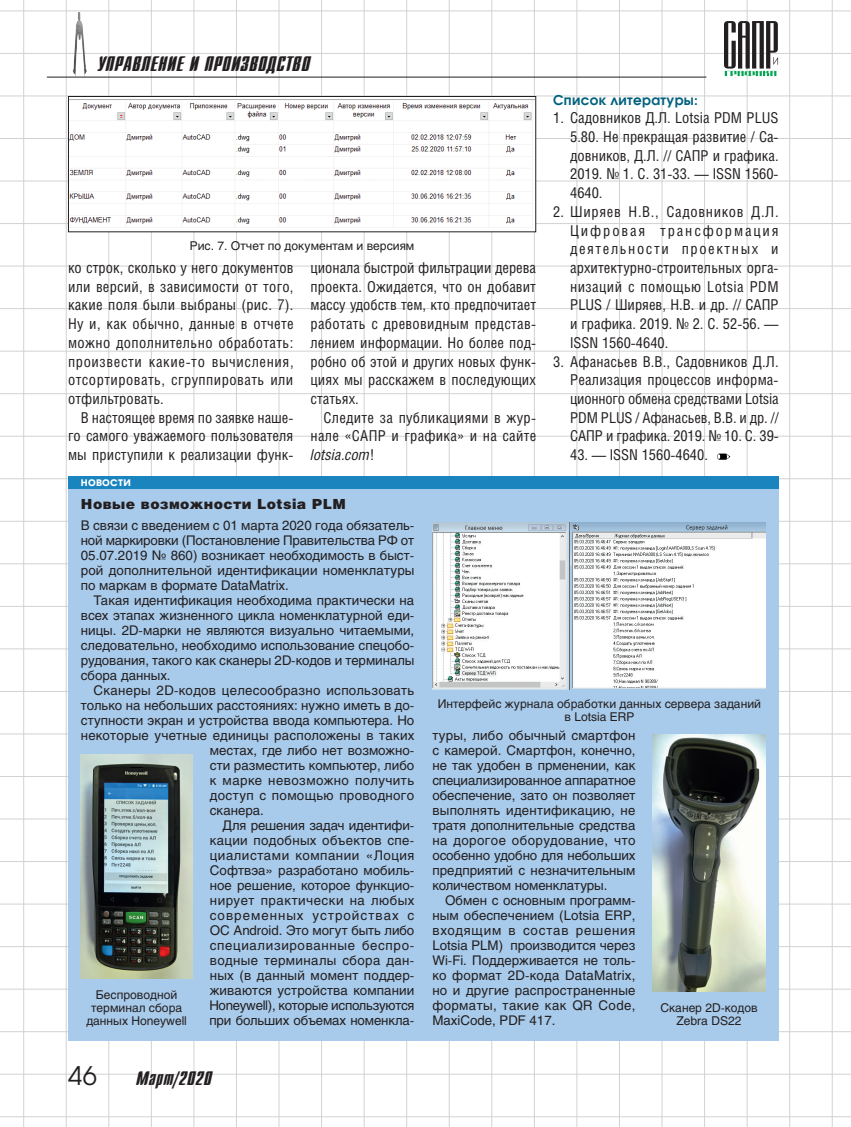
<style>
.page{position:relative;width:851px;height:1127px;background:#fff}
.page>*{position:absolute;margin:0;border:0;box-sizing:border-box;transform-origin:0 0}
.t1{font:25.5px "Avant Garde C";color:#231f20}
.t2{font:21px "Dagger C";letter-spacing:.025em;color:#231f20}
.t3{font:19.5px "Dagger C";letter-spacing:.025em;color:#231f20}
.Body_number{font:15px/18.8px "Helios Cond";color:#231f20;text-align:justify}
.Body_text{font:15px/18.8px "Helios Cond";letter-spacing:.01em;color:#231f20;text-align:justify}
.Body_undent{font:15px/18.8px "Helios Cond";letter-spacing:.03em;color:#231f20;text-align:justify}
.News_Head{font:900 13.95px "Helios";letter-spacing:.035em;color:#231f20}
.Subhead_3{font:700 13.5px "Avant Garde C";letter-spacing:.025em;color:#00627e}
.News_Body{font:13.2px/15px "Helios";color:#231f20;text-align:justify}
.News_Body-2{font:13.2px "Helios";letter-spacing:.025em;color:#231f20}
.News_Body-3{font:13.2px "Helios";letter-spacing:.035em;color:#231f20}
.t4{font:12px/13px "Helios";color:#231f20;text-align:center}
.News_News{font:700 12px "Avant Garde C";letter-spacing:.025em;color:#fff}
.s1{font-style:italic}
</style>
<div class="page">
<hr style="left:831px;top:0;width:1px;height:1127px;background:#d1d2d4">
<hr style="left:789px;top:0;width:1px;height:1127px;background:#d1d2d4">
<hr style="left:746px;top:0;width:1px;height:1127px;background:#d1d2d4">
<hr style="left:704px;top:0;width:1px;height:1127px;background:#d1d2d4">
<hr style="left:661px;top:0;width:1px;height:1127px;background:#d1d2d4">
<hr style="left:619px;top:0;width:1px;height:1127px;background:#d1d2d4">
<hr style="left:576px;top:0;width:1px;height:1127px;background:#d1d2d4">
<hr style="left:534px;top:0;width:1px;height:1127px;background:#d1d2d4">
<hr style="left:491px;top:0;width:1px;height:1127px;background:#d1d2d4">
<hr style="left:449px;top:0;width:1px;height:1127px;background:#d1d2d4">
<hr style="left:406px;top:0;width:1px;height:1127px;background:#d1d2d4">
<hr style="left:363px;top:0;width:1px;height:1127px;background:#d1d2d4">
<hr style="left:321px;top:0;width:1px;height:1127px;background:#d1d2d4">
<hr style="left:278px;top:0;width:1px;height:1127px;background:#d1d2d4">
<hr style="left:236px;top:0;width:1px;height:1127px;background:#d1d2d4">
<hr style="left:193px;top:0;width:1px;height:1127px;background:#d1d2d4">
<hr style="left:151px;top:0;width:1px;height:1127px;background:#d1d2d4">
<hr style="left:108px;top:0;width:1px;height:1127px;background:#d1d2d4">
<hr style="left:66px;top:0;width:1px;height:1127px;background:#d1d2d4">
<hr style="left:23px;top:0;width:1px;height:1127px;background:#d1d2d4">
<hr style="left:0;top:563px;width:850px;height:1px;background:#d1d2d4">
<hr style="left:0;top:521px;width:850px;height:1px;background:#d1d2d4">
<hr style="left:0;top:478px;width:850px;height:1px;background:#d1d2d4">
<hr style="left:0;top:436px;width:850px;height:1px;background:#d1d2d4">
<hr style="left:0;top:393px;width:850px;height:1px;background:#d1d2d4">
<hr style="left:0;top:351px;width:850px;height:1px;background:#d1d2d4">
<hr style="left:0;top:308px;width:850px;height:1px;background:#d1d2d4">
<hr style="left:0;top:266px;width:850px;height:1px;background:#d1d2d4">
<hr style="left:0;top:223px;width:850px;height:1px;background:#d1d2d4">
<hr style="left:0;top:181px;width:850px;height:1px;background:#d1d2d4">
<hr style="left:0;top:138px;width:850px;height:1px;background:#d1d2d4">
<hr style="left:0;top:96px;width:850px;height:1px;background:#d1d2d4">
<hr style="left:0;top:53px;width:850px;height:1px;background:#d1d2d4">
<hr style="left:0;top:11px;width:850px;height:1px;background:#d1d2d4">
<hr style="left:0;top:606px;width:850px;height:1px;background:#d1d2d4">
<hr style="left:0;top:648px;width:850px;height:1px;background:#d1d2d4">
<hr style="left:0;top:691px;width:850px;height:1px;background:#d1d2d4">
<hr style="left:0;top:733px;width:850px;height:1px;background:#d1d2d4">
<hr style="left:0;top:776px;width:850px;height:1px;background:#d1d2d4">
<hr style="left:0;top:818px;width:850px;height:1px;background:#d1d2d4">
<hr style="left:0;top:861px;width:850px;height:1px;background:#d1d2d4">
<hr style="left:0;top:904px;width:850px;height:1px;background:#d1d2d4">
<hr style="left:0;top:946px;width:850px;height:1px;background:#d1d2d4">
<hr style="left:0;top:989px;width:850px;height:1px;background:#d1d2d4">
<hr style="left:0;top:1031px;width:850px;height:1px;background:#d1d2d4">
<hr style="left:0;top:1074px;width:850px;height:1px;background:#d1d2d4">
<hr style="left:0;top:1116px;width:850px;height:1px;background:#d1d2d4">
<img style="left:73px;top:12px;width:14px;height:65px">
<svg style="left:724px;top:21px;width:54px;height:55px"></svg>
<hr style="left:47px;top:77px;width:659px;height:1px;background:#231f20">
<svg style="left:717px;top:453px;width:13px;height:7px"></svg>
<div style="left:68px;top:96px;width:467px;height:136px;background:linear-gradient(to right,#fff,#fff)"></div>
<img style="left:70px;top:100px;width:464px;height:127px">
<div style="left:68px;top:96px;width:468px;height:136px;border:1px solid #231f20"></div>
<div style="left:68px;top:478px;width:710px;height:562px;background:#a9cbeb"></div>
<div style="left:68px;top:476px;width:710px;height:12px;background:#1a84bf"></div>
<img style="left:81px;top:754px;width:112px;height:224px">
<img style="left:432px;top:523px;width:333px;height:166px">
<img style="left:652px;top:734px;width:113px;height:257px">
<h2 class="t2" style="left:98px;top:53px;width:213px">УПРАВЛЕНИЕ И ПРОИЗВОДСТВО</h2>
<p class="t4" style="left:190px;top:239px;width:226px">Рис. 7. Отчет по документам и версиям</p>
<p class="Body_undent" style="left:68px;top:258px;width:227px">ко строк, сколько у него документов или версий, в зависимости от того, какие поля были выбраны (рис. 7).<br>Ну и, как обычно, данные в отчете можно дополнительно обработать: произвести какие-то вычисления, отсортировать, сгруппировать или отфильтровать.</p>
<p class="Body_text" style="left:68px;top:408px;width:227px;text-indent:13px">В настоящее время по заявке наше&shy;го самого уважаемого пользователя мы приступили к реализации функ-</p>
<p class="Body_text" style="left:310px;top:258px;width:227px">ционала быстрой фильтрации дерева проекта. Ожидается, что он добавит массу удобств тем, кто предпочитает работать с древовидным представ&shy;лением информации. Но более под&shy;робно об этой и других новых функ&shy;циях мы расскажем в последующих статьях.</p>
<p class="Body_text" style="left:310px;top:408px;width:227px;text-indent:13px">Следите за публикациями в жур&shy;нале «САПР и графика» и на сайте <span class="s1">lotsia.com</span>!</p>
<p class="News_News" style="left:81px;top:475px;width:52px">новости</p>
<p class="News_Head" style="left:81px;top:495px;width:266px">Новые возможности Lotsia PLM</p>
<p class="Subhead_3" style="left:553px;top:91px;width:146px">Список литературы:</p>
<p class="Body_number" style="left:570px;top:108px;width:210px;text-indent:-17px">1. Садовников Д.Л. Lotsia PDM PLUS 5.80. Не прекращая развитие / Са&shy;довников, Д.Л. // САПР и графика.<br>2019. № 1. С. 31-33. — ISSN 1560- 4640.</p>
<p class="Body_number" style="left:570px;top:202px;width:210px;text-indent:-17px">2. Ширяев Н.В., Садовников Д.Л.<br>Цифровая трансформация деятельности проектных и архитектурно-строительных орга&shy;низаций с помощью Lotsia PDM PLUS / Ширяев, Н.В. и др. // САПР и графика. 2019. № 2. С. 52-56. — ISSN 1560-4640.</p>
<p class="Body_number" style="left:570px;top:352px;width:210px;text-indent:-17px">3. Афанасьев В.В., Садовников Д.Л.<br>Реализация процессов информа&shy;ционного обмена средствами Lotsia PDM PLUS / Афанасьев, В.В. и др. // САПР и графика. 2019. № 10. С. 39-</p>
<p class="Body_number" style="left:570px;top:445px;width:139px">43. — ISSN 1560-4640.</p>
<p class="News_Body" style="left:81px;top:517px;width:335px">В связи с введением с 01 марта 2020 года обязатель&shy;ной маркировки (Постановление Правительства РФ от 05.07.2019 № 860) возникает необходимость в быст&shy;рой дополнительной идентификации номенклатуры по маркам в формате DataMatrix.</p>
<p class="News_Body" style="left:81px;top:592px;width:335px;text-indent:13px">Такая идентификация необходима практически на всех этапах жизненного цикла номенклатурной еди&shy;ницы. 2D-марки не являются визуально читаемыми, следовательно, необходимо использование спецобо&shy;рудования, такого как сканеры 2D-кодов и терминалы сбора данных.</p>
<p class="News_Body-2" style="left:94px;top:682px;width:322px">Сканеры 2D-кодов целесообразно использовать</p>
<p class="News_Body" style="left:81px;top:697px;width:335px">только на небольших расстояниях: нужно иметь в до-</p>
<p class="News_Body" style="left:81px;top:712px;width:335px">ступности экран и устройства ввода компьютера. Но</p>
<p class="News_Body" style="left:81px;top:727px;width:335px">некоторые учетные единицы расположены в таких</p>
<p class="News_Body" style="left:210px;top:742px;width:206px">местах, где либо нет возможно-</p>
<p class="News_Body" style="left:210px;top:757px;width:206px">сти разместить компьютер, либо</p>
<p class="News_Body-3" style="left:210px;top:772px;width:206px">к марке невозможно получить</p>
<p class="News_Body-2" style="left:210px;top:787px;width:206px">доступ с помощью проводного</p>
<p class="News_Body" style="left:210px;top:802px;width:56px">сканера.</p>
<p class="News_Body" style="left:209px;top:817px;width:206px;text-indent:13px">Для решения задач идентифи&shy;кации подобных объектов спе&shy;циалистами компании «Лоция Софтвэа» разработано мобиль&shy;ное решение, которое функцио&shy;нирует практически на любых современных устройствах с ОС Android. Это могут быть либо специализированные беспро&shy;водные терминалы сбора дан&shy;ных (в данный момент поддер&shy;живаются устройства компании Honeywell), которые используются при больших объемах номенкла-</p>
<p class="t4" style="left:86px;top:988px;width:102px">Беспроводной терминал сбора данных Honeywell</p>
<h1 class="t1" style="left:68px;top:1060px;width:30px">46</h1>
<h3 class="t3" style="left:136px;top:1068px;width:77px">Март/2020</h3>
<p class="t4" style="left:437px;top:697px;width:325px">Интерфейс журнала обработки данных сервера заданий в Lotsia ERP</p>
<p class="News_Body" style="left:432px;top:727px;width:205px">туры, либо обычный смартфон с камерой. Смартфон, конечно, не так удобен в прменении, как специализированное аппаратное обеспечение, зато он позволяет выполнять идентификацию, не тратя дополнительные средства на дорогое оборудование, что особенно удобно для небольших предприятий с незначительным количеством номенклатуры.</p>
<p class="News_Body" style="left:432px;top:892px;width:205px;text-indent:13px">Обмен с основным программ&shy;ным обеспечением (Lotsia ERP, входящим в состав решения Lotsia PLM) производится через Wi-Fi. Поддерживается не толь&shy;ко формат 2D-кода DataMatrix, но и другие распространенные форматы, такие как QR Code, MaxiCode, PDF 417.</p>
<p class="t4" style="left:660px;top:1001px;width:99px">Сканер 2D-кодов<br>Zebra DS22</p>
</div>
